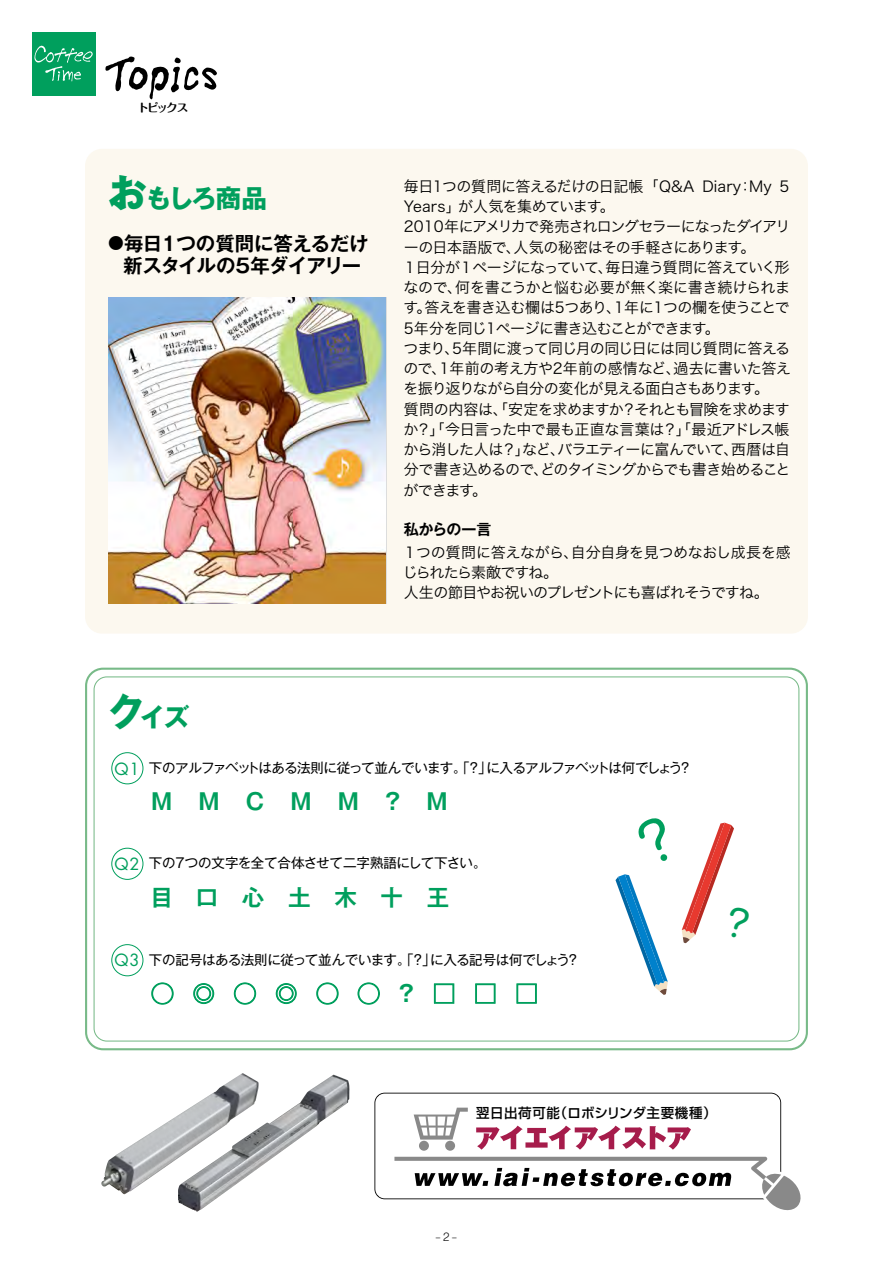
<style>
.page{position:relative;width:893px;height:1263px;background:#fff}
.page>*{position:absolute;margin:0;border:0;box-sizing:border-box;transform-origin:0 0}
.t1{font:700 25.5px "Gothic MB101 Pr 5";letter-spacing:-.07em;color:#009f5d}
.t2{font:700 22.5px "Gothic MB101 Pro De";color:#009f5d}
.t3{font:700 19.5px/22.5px "Gothic MB101 Pr 5 De";letter-spacing:-.025em;color:#000;text-align:center}
.t4{font:15px/20.2px "Hira Kaku Pro W3";letter-spacing:-.045em;color:#000}
.t5{font:700 15px "Gothic MB101 Pr 5 De";letter-spacing:-.02em;color:#000}
.t6{font:13.5px "Gothic MB101 Pr 5";letter-spacing:-.06em;color:#000}
.t7{font:13.5px "Gothic MB101 Pr 5";letter-spacing:-.03em;color:#000}
.t8{font:13.5px "Gothic MB101 Pr 5";letter-spacing:-.01em;color:#000}
.t9{font:500 13.5px "Shin Go Pr 5";letter-spacing:.035em;color:#000}
.t10{font:700 11.55px "Maru Fo Pro";letter-spacing:-.165em;color:#000}
.t11{font:300 10.5px "Shin M Go Pro";color:#000}
.s1{font-size:39px}
.s2{font-size:15.75px}
.s3{font-family:"Futura";font-size:16.35px;color:#009f5d}
</style>
<div class="page">
<div style="left:85px;top:668px;width:723px;height:382px;border:2px solid #78ba88;border-radius:17px"></div>
<div style="left:85px;top:149px;width:723px;height:485px;background:#fcf8ef;border-radius:17px"></div>
<img style="left:101px;top:1073px;width:145px;height:121px">
<img style="left:178px;top:1075px;width:171px;height:137px">
<svg style="left:105px;top:56px;width:112px;height:43px"></svg>
<div style="left:32px;top:32px;width:63px;height:63px;background:#009f5d"></div>
<svg style="left:34px;top:45px;width:59px;height:36px"></svg>
<svg style="left:374px;top:1093px;width:427px;height:118px"></svg>
<div style="left:111px;top:752px;width:32px;height:32px;border:1px solid #009f5d;border-radius:50%"></div>
<div style="left:111px;top:944px;width:32px;height:32px;border:1px solid #009f5d;border-radius:50%"></div>
<svg style="left:151px;top:982px;width:23px;height:23px"></svg>
<svg style="left:193px;top:983px;width:21px;height:21px"></svg>
<svg style="left:234px;top:982px;width:22px;height:23px"></svg>
<svg style="left:275px;top:983px;width:22px;height:21px"></svg>
<svg style="left:316px;top:982px;width:23px;height:23px"></svg>
<svg style="left:357px;top:982px;width:23px;height:23px"></svg>
<svg style="left:434px;top:983px;width:21px;height:21px"></svg>
<svg style="left:475px;top:983px;width:21px;height:21px"></svg>
<svg style="left:516px;top:983px;width:21px;height:21px"></svg>
<div style="left:111px;top:848px;width:32px;height:32px;border:1px solid #009f5d;border-radius:50%"></div>
<img style="left:109px;top:298px;width:276px;height:306px">
<svg style="left:615px;top:822px;width:119px;height:173px"></svg>
<p class="t10" style="left:137px;top:99px;width:53px">トピックス</p>
<h1 class="t1" style="left:108px;top:177px;width:160px"><span class="s1">お</span>もしろ商品</h1>
<h3 class="t3" style="left:108px;top:230px;width:262px"><span class="s2">●</span>毎日1つの質問に答えるだけ新スタイルの5年ダイアリー</h3>
<p class="t4" style="left:403px;top:175px;width:390px">毎日1つの質問に答えるだけの日記帳 「Q&amp;A Diary：My 5<br>Years」が人気を集めています。<br>2010年にアメリカで発売されロングセラーになったダイアリーの日本語版で、人気の秘密はその手軽さにあります。<br>１日分が１ページになっていて、毎日違う質問に答えていく形なので、何を書こうかと悩む必要が無く楽に書き続けられます。答えを書き込む欄は5つあり、1年に1つの欄を使うことで<br>5年分を同じ1ページに書き込むことができます。<br>つまり、5年間に渡って同じ月の同じ日には同じ質問に答えるので、1年前の考え方や2年前の感情など、過去に書いた答えを振り返りながら自分の変化が見える面白さもあります。<br>質問の内容は、「安定を求めますか？それとも冒険を求めますか？」「今日言った中で最も正直な言葉は？」「最近アドレス帳から消した人は？」など、バラエティーに富んでいて、西暦は自分で書き込めるので、どのタイミングからでも書き始めることができます。</p>
<p class="t5" style="left:404px;top:517px;width:89px">私からの一言</p>
<p class="t4" style="left:403px;top:541px;width:390px">１つの質問に答えながら、自分自身を見つめなおし成長を感じられたら素敵ですね。<br>人生の節目やお祝いのプレゼントにも喜ばれそうですね。</p>
<h1 class="t1" style="left:107px;top:697px;width:84px"><span class="s1">ク</span>イズ</h1>
<p class="t6" style="left:115px;top:756px;width:579px"><span class="s3">Q1</span> 下のアルファベットはある法則に従って並んでいます。「？」に入るアルファベットは何でしょう？</p>
<h2 class="t2" style="left:151px;top:783px;width:299px">Ｍ　Ｍ　Ｃ　Ｍ　Ｍ　？　Ｍ</h2>
<p class="t8" style="left:115px;top:852px;width:373px"><span class="s3">Q2</span> 下の7つの文字を全て合体させて二字熟語にして下さい。</p>
<h2 class="t2" style="left:150px;top:878px;width:300px">目 口 心 土 木 十 王</h2>
<p class="t7" style="left:115px;top:948px;width:467px"><span class="s3">Q3</span> 下の記号はある法則に従って並んでいます。「？」に入る記号は何でしょう？</p>
<h2 class="t2" style="left:151px;top:975px;width:388px">◯ ◎ ◯ ◎ ◯ ◯ ？ □ □ □</h2>
<p class="t9" style="left:476px;top:1101px;width:242px">翌日出荷可能（ロボシリンダ主要機種）</p>
<p class="t11" style="left:435px;top:1229px;width:23px">‒2‒</p>
</div>
